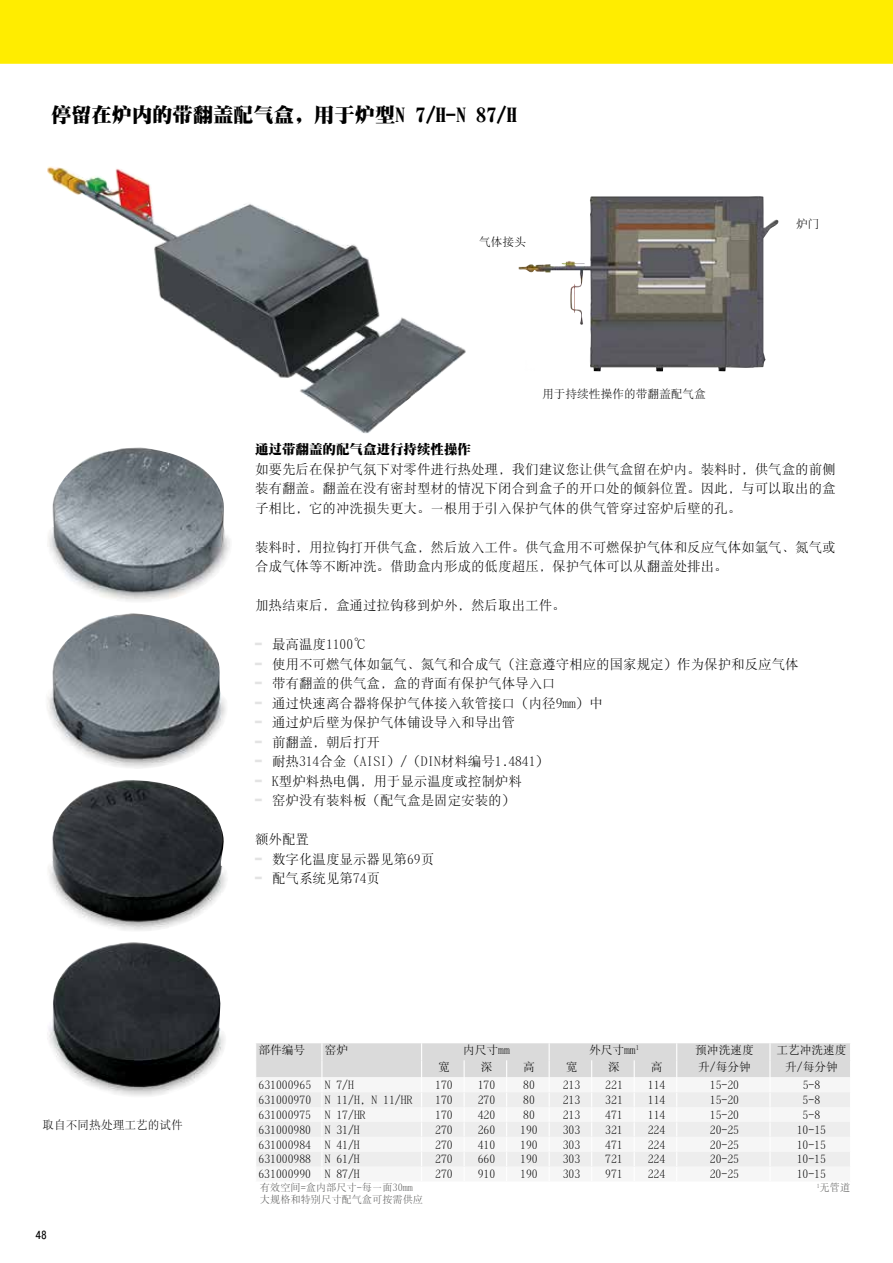
<style>
.page{position:relative;width:893px;height:1263px;background:#fff}
.page>*{position:absolute;margin:0;border:0;box-sizing:border-box;transform-origin:0 0}
.t1{font:20.25px "DF Song W12";color:#000}
.t2{font:13.5px/19.5px "DF Song W3";color:#000;text-align:justify}
.t3{font:13.5px "DF Song W12";color:#000}
.t4{font:11.7px "DF Song W3";color:#000}
.t5{font:11.7px "Pragmatica Cond";color:#000}
.t6{font:10.2px "DF Song W3";color:#575756}
.s1{font-family:"Blackoak Std";color:#e3e3e3}
</style>
<div class="page">
<img style="left:47px;top:166px;width:419px;height:268px">
<img style="left:47px;top:447px;width:183px;height:649px">
<img style="left:519px;top:196px;width:259px;height:176px">
<svg style="left:256px;top:1043px;width:594px;height:124px"></svg>
<div style="left:0;top:0;width:893px;height:64px;background:#ffed00"></div>
<h1 class="t1" style="left:51px;top:105px;width:467px">停留在炉内的带翻盖配气盒，用于炉型N 7/H-N 87/H</h1>
<p class="t4" style="left:479px;top:236px;width:48px">气体接头</p>
<p class="t4" style="left:542px;top:388px;width:165px">用于持续性操作的带翻盖配气盒</p>
<p class="t4" style="left:796px;top:218px;width:25px">炉门</p>
<p class="t4" style="left:43px;top:1118px;width:142px">取自不同热处理工艺的试件</p>
<p class="t5" style="left:35px;top:1228px;width:13px">48</p>
<p class="t3" style="left:255px;top:443px;width:217px">通过带翻盖的配气盒进行持续性操作</p>
<p class="t2" style="left:255px;top:459px;width:582px">如要先后在保护气氛下对零件进行热处理，我们建议您让供气盒留在炉内。装料时，供气盒的前侧装有翻盖。翻盖在没有密封型材的情况下闭合到盒子的开口处的倾斜位置。因此，与可以取出的盒子相比，它的冲洗损失更大。一根用于引入保护气体的供气管穿过窑炉后壁的孔。</p>
<p class="t2" style="left:255px;top:537px;width:582px">装料时，用拉钩打开供气盒，然后放入工件。供气盒用不可燃保护气体和反应气体如氩气、氮气或合成气体等不断冲洗。借助盒内形成的低度超压，保护气体可以从翻盖处排出。</p>
<p class="t2" style="left:255px;top:596px;width:312px">加热结束后，盒通过拉钩移到炉外，然后取出工件。</p>
<p class="t2" style="left:255px;top:635px;width:113px"><span class="s1">–</span> 最高温度1100℃</p>
<p class="t2" style="left:255px;top:654px;width:545px"><span class="s1">–</span> 使用不可燃气体如氩气、氮气和合成气（注意遵守相应的国家规定）作为保护和反应气体</p>
<p class="t2" style="left:255px;top:674px;width:302px"><span class="s1">–</span> 带有翻盖的供气盒，盒的背面有保护气体导入口</p>
<p class="t2" style="left:255px;top:693px;width:349px"><span class="s1">–</span> 通过快速离合器将保护气体接入软管接口（内径9mm）中</p>
<p class="t2" style="left:255px;top:713px;width:262px"><span class="s1">–</span> 通过炉后壁为保护气体铺设导入和导出管</p>
<p class="t2" style="left:255px;top:732px;width:127px"><span class="s1">–</span> 前翻盖，朝后打开</p>
<p class="t2" style="left:255px;top:752px;width:295px"><span class="s1">–</span> 耐热314合金（AISI）/（DIN材料编号1.4841）</p>
<p class="t2" style="left:255px;top:771px;width:268px"><span class="s1">–</span> K型炉料热电偶，用于显示温度或控制炉料</p>
<p class="t2" style="left:255px;top:791px;width:262px"><span class="s1">–</span> 窑炉没有装料板（配气盒是固定安装的）</p>
<p class="t2" style="left:255px;top:830px;width:55px">额外配置</p>
<p class="t2" style="left:255px;top:849px;width:181px"><span class="s1">–</span> 数字化温度显示器见第69页</p>
<p class="t2" style="left:255px;top:869px;width:127px"><span class="s1">–</span> 配气系统见第74页</p>
<p class="t4" style="left:259px;top:1044px;width:48px">部件编号</p>
<p class="t4" style="left:325px;top:1044px;width:25px">窑炉</p>
<p class="t4" style="left:463px;top:1044px;width:48px">内尺寸mm</p>
<p class="t4" style="left:589px;top:1044px;width:52px">外尺寸mm<sup>1</sup></p>
<p class="t4" style="left:695px;top:1044px;width:60px">预冲洗速度</p>
<p class="t4" style="left:776px;top:1044px;width:72px">工艺冲洗速度</p>
<p class="t4" style="left:438px;top:1061px;width:13px">宽</p>
<p class="t4" style="left:481px;top:1061px;width:13px">深</p>
<p class="t4" style="left:523px;top:1061px;width:13px">高</p>
<p class="t4" style="left:566px;top:1061px;width:13px">宽</p>
<p class="t4" style="left:608px;top:1061px;width:13px">深</p>
<p class="t4" style="left:651px;top:1061px;width:13px">高</p>
<p class="t4" style="left:698px;top:1061px;width:54px">升/每分钟</p>
<p class="t4" style="left:785px;top:1061px;width:54px">升/每分钟</p>
<p class="t4" style="left:259px;top:1079px;width:97px">631000965 N 7/H</p>
<p class="t4" style="left:435px;top:1079px;width:19px">170</p>
<p class="t4" style="left:478px;top:1079px;width:19px">170</p>
<p class="t4" style="left:523px;top:1079px;width:13px">80</p>
<p class="t4" style="left:563px;top:1079px;width:19px">213</p>
<p class="t4" style="left:605px;top:1079px;width:19px">221</p>
<p class="t4" style="left:648px;top:1079px;width:19px">114</p>
<p class="t4" style="left:710px;top:1079px;width:31px">15-20</p>
<p class="t4" style="left:803px;top:1079px;width:19px">5-8</p>
<p class="t4" style="left:259px;top:1094px;width:155px">631000970 N 11/H，N 11/HR</p>
<p class="t4" style="left:435px;top:1094px;width:19px">170</p>
<p class="t4" style="left:478px;top:1094px;width:19px">270</p>
<p class="t4" style="left:523px;top:1094px;width:13px">80</p>
<p class="t4" style="left:563px;top:1094px;width:19px">213</p>
<p class="t4" style="left:605px;top:1094px;width:19px">321</p>
<p class="t4" style="left:648px;top:1094px;width:19px">114</p>
<p class="t4" style="left:710px;top:1094px;width:31px">15-20</p>
<p class="t4" style="left:803px;top:1094px;width:19px">5-8</p>
<p class="t4" style="left:258px;top:1109px;width:109px">631000975 N 17/HR</p>
<p class="t4" style="left:435px;top:1109px;width:19px">170</p>
<p class="t4" style="left:478px;top:1109px;width:19px">420</p>
<p class="t4" style="left:523px;top:1109px;width:13px">80</p>
<p class="t4" style="left:563px;top:1109px;width:19px">213</p>
<p class="t4" style="left:605px;top:1109px;width:19px">471</p>
<p class="t4" style="left:648px;top:1109px;width:19px">114</p>
<p class="t4" style="left:710px;top:1109px;width:31px">15-20</p>
<p class="t4" style="left:803px;top:1109px;width:19px">5-8</p>
<p class="t4" style="left:258px;top:1123px;width:103px">631000980 N 31/H</p>
<p class="t4" style="left:435px;top:1123px;width:19px">270</p>
<p class="t4" style="left:478px;top:1123px;width:19px">260</p>
<p class="t4" style="left:520px;top:1123px;width:19px">190</p>
<p class="t4" style="left:563px;top:1123px;width:19px">303</p>
<p class="t4" style="left:605px;top:1123px;width:19px">321</p>
<p class="t4" style="left:648px;top:1123px;width:19px">224</p>
<p class="t4" style="left:710px;top:1123px;width:31px">20-25</p>
<p class="t4" style="left:797px;top:1123px;width:31px">10-15</p>
<p class="t4" style="left:258px;top:1138px;width:103px">631000984 N 41/H</p>
<p class="t4" style="left:435px;top:1138px;width:19px">270</p>
<p class="t4" style="left:478px;top:1138px;width:19px">410</p>
<p class="t4" style="left:520px;top:1138px;width:19px">190</p>
<p class="t4" style="left:563px;top:1138px;width:19px">303</p>
<p class="t4" style="left:605px;top:1138px;width:19px">471</p>
<p class="t4" style="left:648px;top:1138px;width:19px">224</p>
<p class="t4" style="left:710px;top:1138px;width:31px">20-25</p>
<p class="t4" style="left:797px;top:1138px;width:31px">10-15</p>
<p class="t4" style="left:258px;top:1153px;width:103px">631000988 N 61/H</p>
<p class="t4" style="left:435px;top:1153px;width:19px">270</p>
<p class="t4" style="left:478px;top:1153px;width:19px">660</p>
<p class="t4" style="left:520px;top:1153px;width:19px">190</p>
<p class="t4" style="left:563px;top:1153px;width:19px">303</p>
<p class="t4" style="left:605px;top:1153px;width:19px">721</p>
<p class="t4" style="left:648px;top:1153px;width:19px">224</p>
<p class="t4" style="left:710px;top:1153px;width:31px">20-25</p>
<p class="t4" style="left:797px;top:1153px;width:31px">10-15</p>
<p class="t4" style="left:258px;top:1168px;width:103px">631000990 N 87/H</p>
<p class="t4" style="left:435px;top:1168px;width:19px">270</p>
<p class="t4" style="left:478px;top:1168px;width:19px">910</p>
<p class="t4" style="left:520px;top:1168px;width:19px">190</p>
<p class="t4" style="left:563px;top:1168px;width:19px">303</p>
<p class="t4" style="left:605px;top:1168px;width:19px">971</p>
<p class="t4" style="left:648px;top:1168px;width:19px">224</p>
<p class="t4" style="left:710px;top:1168px;width:31px">20-25</p>
<p class="t4" style="left:797px;top:1168px;width:31px">10-15</p>
<p class="t6" style="left:260px;top:1182px;width:155px">有效空间=盒内部尺寸-每一面30mm</p>
<p class="t6" style="left:817px;top:1182px;width:35px"><sup>1</sup>无管道</p>
<p class="t6" style="left:260px;top:1194px;width:165px">大规格和特别尺寸配气盒可按需供应</p>
</div>
